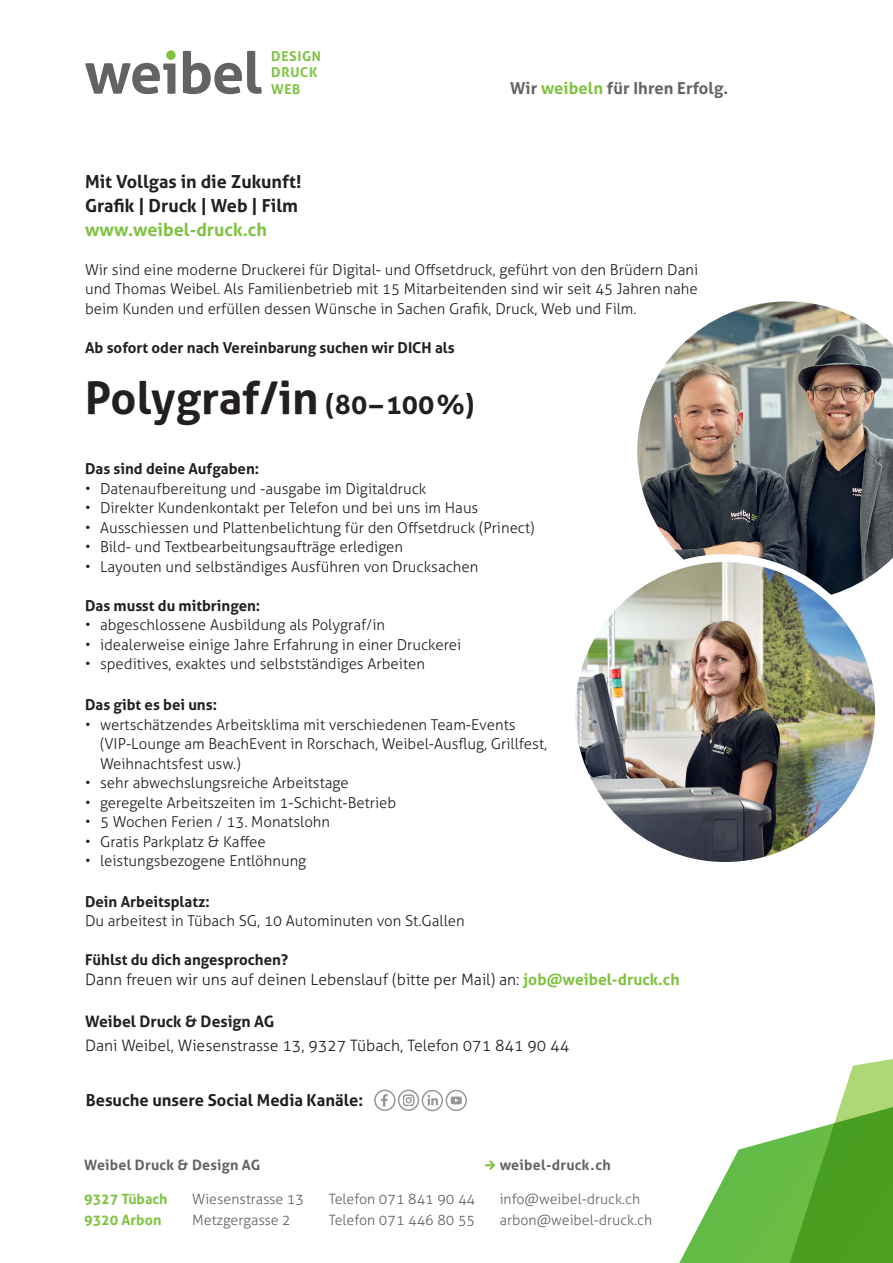
<style>
.page{position:relative;width:893px;height:1263px;background:#fff}
.page>*{position:absolute;margin:0;border:0;box-sizing:border-box;transform-origin:0 0}
.t1{font:700 45px "Aller";color:#231f20}
.t2{font:700 18px/24px "Aller";color:#231f20}
.t3{font:700 16.5px "Aller";color:#231f20}
.t4{font:700 16.5px "Aller";letter-spacing:.005em;color:#636366}
.t5{font:300 15.75px/24px "Aller";color:#231f20}
.t6{font:300 15px/19.5px "Aller";color:#231f20;text-align:justify}
.untertitel{font:700 15px "Aller";color:#231f20}
.t7{font:300 14.25px "Aller";color:#636366}
.t8{font:700 14.25px "Aller";letter-spacing:.015em;color:#636366}
.t9{font:700 14.25px "Aller";color:#7fc241}
.t10{font:700 13.65px/16.4px "Aller";letter-spacing:.05em;color:#7fc241}
.s1{color:#7fc241}
.s2{font-size:27px}
.s3{font-weight:700;color:#7fc241}
.s4{font-weight:700}
</style>
<div class="page">
<svg style="left:841px;top:1059px;width:52px;height:44px;fill:#aed778"></svg>
<div style="left:166px;top:50px;width:10px;height:10px;background:#7fc241;border-radius:50%"></div>
<svg style="left:85px;top:63px;width:90px;height:31px"></svg>
<svg style="left:183px;top:51px;width:79px;height:43px"></svg>
<svg style="left:486px;top:1160px;width:9px;height:10px"></svg>
<svg style="left:679px;top:1103px;width:214px;height:160px"></svg>
<img style="left:637px;top:301px;width:256px;height:294px">
<img style="left:571px;top:558px;width:308px;height:308px;border-radius:154px">
<div style="left:567px;top:554px;width:316px;height:316px;border:8px solid #fff;border-radius:50%"></div>
<svg style="left:374px;top:1089px;width:93px;height:22px"></svg>
<p class="t10" style="left:271px;top:48px;width:51px">DESIGN<br>DRUCK<br>WEB</p>
<p class="t4" style="left:510px;top:78px;width:219px">Wir <span class="s1">weibeln</span> für Ihren Erfolg.</p>
<p class="t2" style="left:85px;top:169px;width:218px">Mit Vollgas in die Zukunft!</p>
<p class="t2" style="left:85px;top:193px;width:214px">Grafik | Druck | Web | Film <span class="s1">www.weibel-druck.ch</span></p>
<p class="t6" style="left:85px;top:260px;width:615px">Wir sind eine moderne Druckerei für Digital- und Offsetdruck, geführt von den Brüdern Dani und Thomas Weibel. Als Familienbetrieb mit 15 Mitarbeitenden sind wir seit 45 Jahren nahe beim Kunden und erfüllen dessen Wünsche in Sachen Grafik, Druck, Web und Film.</p>
<p class="untertitel" style="left:85px;top:338px;width:371px">Ab sofort oder nach Vereinbarung suchen wir DICH als</p>
<p class="t1" style="left:85px;top:371px;width:391px">Polygraf/in <span class="s2">(80–100%)</span></p>
<p class="untertitel" style="left:85px;top:460px;width:176px">Das sind deine Aufgaben:</p>
<p class="t6" style="left:85px;top:479px;width:343px">• Datenaufbereitung und -ausgabe im Digitaldruck</p>
<p class="t6" style="left:85px;top:498px;width:395px">• Direkter Kundenkontakt per Telefon und bei uns im Haus</p>
<p class="t6" style="left:85px;top:518px;width:451px">• Ausschiessen und Plattenbelichtung für den Offsetdruck (Prinect)</p>
<p class="t6" style="left:85px;top:537px;width:320px">• Bild- und Textbearbeitungsaufträge erledigen</p>
<p class="t6" style="left:85px;top:557px;width:395px">• Layouten und selbständiges Ausführen von Drucksachen</p>
<p class="untertitel" style="left:85px;top:596px;width:177px">Das musst du mitbringen:</p>
<p class="t6" style="left:85px;top:615px;width:302px">• abgeschlossene Ausbildung als Polygraf/in</p>
<p class="t6" style="left:85px;top:635px;width:378px">• idealerweise einige Jahre Erfahrung in einer Druckerei</p>
<p class="t6" style="left:85px;top:654px;width:341px">• speditives, exaktes und selbstständiges Arbeiten</p>
<p class="untertitel" style="left:85px;top:695px;width:133px">Das gibt es bei uns:</p>
<p class="t6" style="left:100px;top:714px;width:449px;text-align:left;text-indent:-15px">• wertschätzendes Arbeitsklima mit verschiedenen Team-Events (VIP-Lounge am BeachEvent in Rorschach, Weibel-Ausflug, Grillfest,<br>Weihnachtsfest usw.)</p>
<p class="t6" style="left:85px;top:773px;width:265px">• sehr abwechslungsreiche Arbeitstage</p>
<p class="t6" style="left:85px;top:792px;width:313px">• geregelte Arbeitszeiten im 1-Schicht-Betrieb</p>
<p class="t6" style="left:85px;top:812px;width:247px">• 5 Wochen Ferien / 13. Monatslohn</p>
<p class="t6" style="left:85px;top:831px;width:182px">• Gratis Parkplatz &amp; Kaffee</p>
<p class="t6" style="left:85px;top:851px;width:223px">• leistungsbezogene Entlöhnung</p>
<p class="untertitel" style="left:85px;top:892px;width:126px">Dein Arbeitsplatz:</p>
<p class="t6" style="left:85px;top:911px;width:381px">Du arbeitest in Tübach SG, 10 Autominuten von St.Gallen</p>
<p class="untertitel" style="left:85px;top:951px;width:205px">Fühlst du dich angesprochen?</p>
<p class="t5" style="left:85px;top:967px;width:596px">Dann freuen wir uns auf deinen Lebenslauf (bitte per Mail) an: <span class="s3">job@weibel-druck.ch</span></p>
<p class="t5" style="left:85px;top:1009px;width:486px"><span class="s4">Weibel Druck &amp; Design AG<br></span>Dani Weibel, Wiesenstrasse 13, 9327 Tübach, Telefon 071 841 90 44</p>
<p class="t3" style="left:86px;top:1090px;width:279px">Besuche unsere Social Media Kanäle:</p>
<p class="t8" style="left:84px;top:1156px;width:178px">Weibel Druck &amp; Design AG</p>
<p class="t8" style="left:500px;top:1156px;width:112px">weibel-druck.ch</p>
<p class="t9" style="left:84px;top:1190px;width:85px">9327 Tübach</p>
<p class="t7" style="left:192px;top:1190px;width:113px">Wiesenstrasse 13</p>
<p class="t7" style="left:329px;top:1190px;width:148px">Telefon 071 841 90 44</p>
<p class="t7" style="left:500px;top:1190px;width:142px">info@weibel-druck.ch</p>
<p class="t9" style="left:84px;top:1211px;width:79px">9320 Arbon</p>
<p class="t7" style="left:192px;top:1211px;width:100px">Metzgergasse 2</p>
<p class="t7" style="left:329px;top:1211px;width:148px">Telefon 071 446 80 55</p>
<p class="t7" style="left:500px;top:1211px;width:154px">arbon@weibel-druck.ch</p>
</div>
